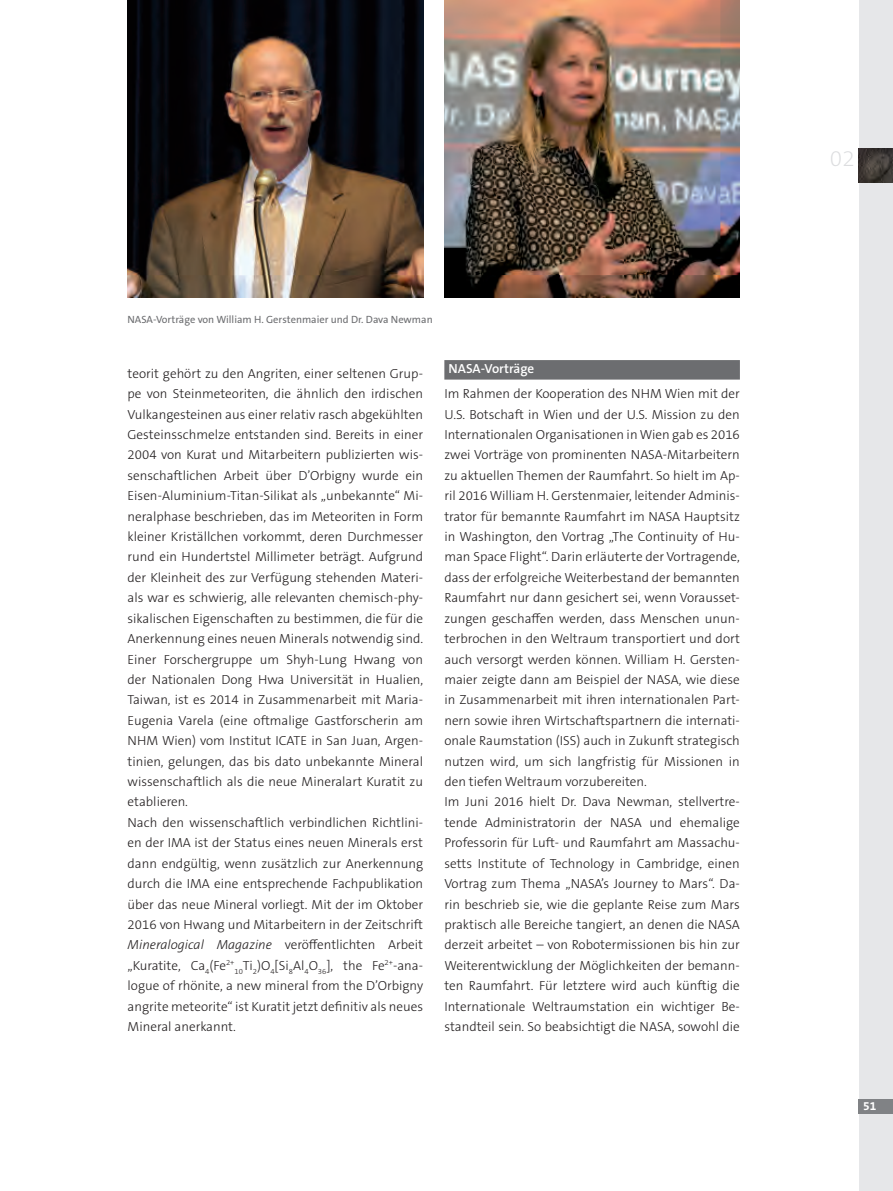
<style>
.page{position:relative;width:893px;height:1191px;background:#fff}
.page>*{position:absolute;margin:0;border:0;box-sizing:border-box;transform-origin:0 0}
.t1{font:200 22.5px "The Sans B W2";color:#dcdddf}
.t2{font:300 13.2px/20.4px "The Sans B W3";color:#231f20}
.t3{font:600 13.2px "The Sans B W6";color:#fff}
.t4{font:700 12px "The Sans B W7";color:#fff}
.t5{font:10.5px "The Sans B W5 Plain";color:#6c6d70}
.s1{font-style:italic}
</style>
<div class="page">
<div style="left:859px;top:0;width:34px;height:1191px;background:#e6e7e9"></div>
<div style="left:859px;top:1098px;width:34px;height:15px;background:#808285"></div>
<img style="left:859px;top:149px;width:34px;height:34px">
<div style="left:444px;top:360px;width:296px;height:19px;background:#6c6d70"></div>
<img style="left:128px;top:0;width:295px;height:298px">
<img style="left:444px;top:0;width:296px;height:298px">
<p class="t5" style="left:128px;top:312px;width:307px">NASA-Vorträge von William H. Gerstenmaier und Dr. Dava Newman</p>
<p class="t2" style="left:128px;top:363px;width:297px">teorit gehört zu den Angriten, einer seltenen Grup&shy;pe von Steinmeteoriten, die ähnlich den irdischen Vulkangesteinen aus einer relativ rasch abgekühlten Gesteinsschmelze entstanden sind. Bereits in einer 2004 von Kurat und Mitarbeitern publizierten wis&shy;senschaftlichen Arbeit über D’Orbigny wurde ein Eisen-Aluminium-Titan-Silikat als „unbekannte“ Mi&shy;neralphase beschrieben, das im Meteoriten in Form kleiner Kriställchen vorkommt, deren Durchmesser rund ein Hundertstel Millimeter beträgt. Aufgrund der Kleinheit des zur Verfügung stehenden Materi&shy;als war es schwierig, alle relevanten chemisch-phy&shy;sikalischen Eigenschaften zu bestimmen, die für die Anerkennung eines neuen Minerals notwendig sind.<br>Einer Forschergruppe um Shyh-Lung Hwang von der Nationalen Dong Hwa Universität in Hualien, Taiwan, ist es 2014 in Zusammenarbeit mit Maria-Eugenia Varela (eine oftmalige Gastforscherin am NHM Wien) vom Institut ICATE in San Juan, Argen&shy;tinien, gelungen, das bis dato unbekannte Mineral wissenschaftlich als die neue Mineralart Kuratit zu etablieren.<br>Nach den wissenschaftlich verbindlichen Richtlini&shy;en der IMA ist der Status eines neuen Minerals erst dann endgültig, wenn zusätzlich zur Anerkennung durch die IMA eine entsprechende Fachpublikation über das neue Mineral vorliegt. Mit der im Oktober 2016 von Hwang und Mitarbeitern in der Zeitschrift <span class="s1">Mineralogical Magazine</span> veröffentlichten Arbeit „Kuratite, Ca<sub>4</sub>(Fe<sup>2+</sup><sub>10</sub>Ti<sub>2</sub>)O<sub>4</sub>[Si<sub>8</sub>Al<sub>4</sub>O<sub>36</sub>], the Fe<sup>2+</sup>-ana&shy;logue of rhönite, a new mineral from the D’Orbigny angrite meteorite“ ist Kuratit jetzt definitiv als neues Mineral anerkannt.</p>
<p class="t3" style="left:449px;top:360px;width:87px">NASA-Vorträge</p>
<p class="t2" style="left:444px;top:383px;width:297px">Im Rahmen der Kooperation des NHM Wien mit der U.S. Botschaft in Wien und der U.S. Mission zu den Internationalen Organisationen in Wien gab es 2016 zwei Vorträge von prominenten NASA-Mitarbeitern zu aktuellen Themen der Raumfahrt. So hielt im Ap&shy;ril 2016 William H. Gerstenmaier, leitender Adminis&shy;trator für bemannte Raumfahrt im NASA Hauptsitz in Washington, den Vortrag „The Continuity of Hu&shy;man Space Flight“. Darin erläuterte der Vortragende, dass der erfolgreiche Weiterbestand der bemannten Raumfahrt nur dann gesichert sei, wenn Vorausset&shy;zungen geschaffen werden, dass Menschen unun&shy;terbrochen in den Weltraum transportiert und dort auch versorgt werden können. William H. Gersten&shy;maier zeigte dann am Beispiel der NASA, wie diese in Zusammenarbeit mit ihren internationalen Part&shy;nern sowie ihren Wirtschaftspartnern die internati&shy;onale Raumstation (ISS) auch in Zukunft strategisch nutzen wird, um sich langfristig für Missionen in den tiefen Weltraum vorzubereiten.<br>Im Juni 2016 hielt Dr. Dava Newman, stellvertre&shy;tende Administratorin der NASA und ehemalige Professorin für Luft- und Raumfahrt am Massachu&shy;setts Institute of Technology in Cambridge, einen Vortrag zum Thema „NASA’s Journey to Mars“. Da&shy;rin beschrieb sie, wie die geplante Reise zum Mars praktisch alle Bereiche tangiert, an denen die NASA derzeit arbeitet – von Robotermissionen bis hin zur Weiterentwicklung der Möglichkeiten der bemann&shy;ten Raumfahrt. Für letztere wird auch künftig die Internationale Weltraumstation ein wichtiger Be&shy;standteil sein. So beabsichtigt die NASA, sowohl die</p>
<h1 class="t1" style="left:830px;top:143px;width:26px">02</h1>
<p class="t4" style="left:863px;top:1098px;width:15px">51</p>
</div>
